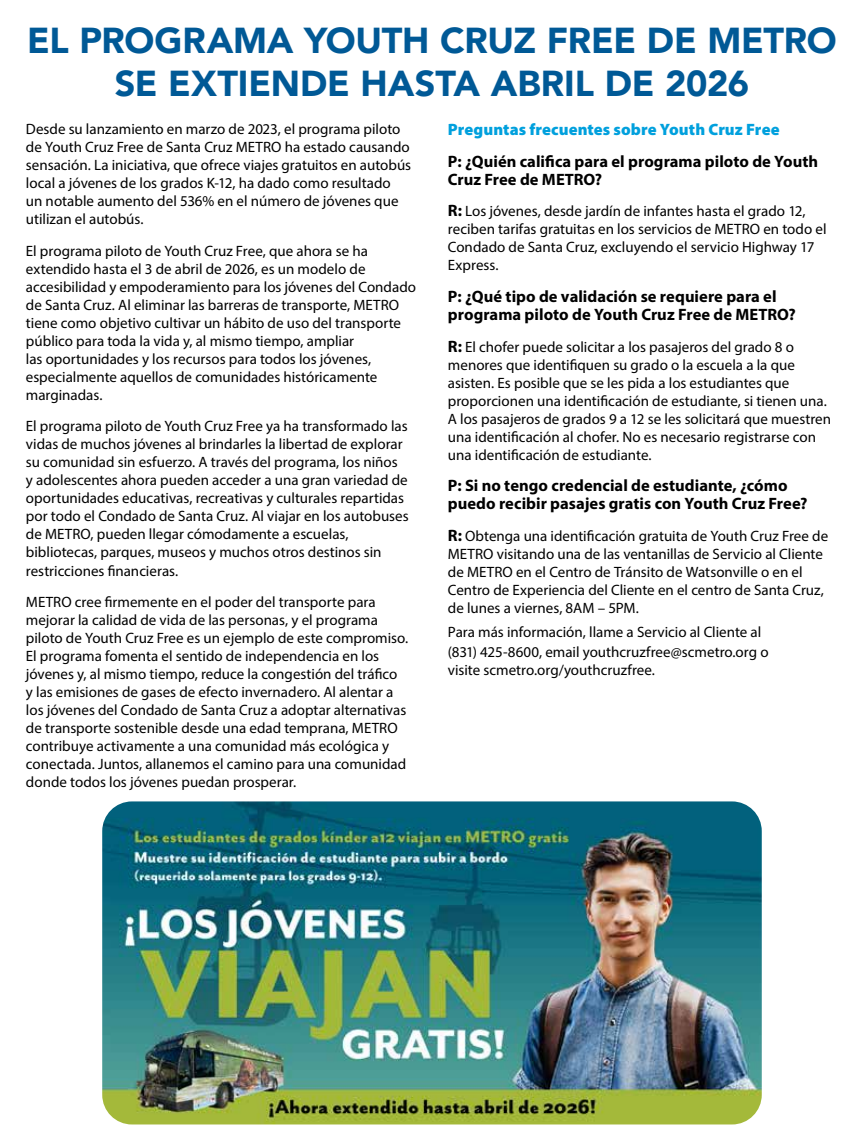
<style>
.page{position:relative;width:864px;height:1148px;background:#fff}
.page>*{position:absolute;margin:0;border:0;box-sizing:border-box;transform-origin:0 0}
.t1{font:900 36px/43.2px "Avenir";letter-spacing:-.005em;color:#005996;text-align:center}
.t2{font:700 16.5px/18px "Myriad Pro";color:#000}
.t3{font:16.5px "Myriad Variable Concept";letter-spacing:.005em;color:#00a0dd}
.t4{font:15px/18px "Myriad Pro";color:#000}
.s1{font-weight:700;font-size:16.5px}
</style>
<div class="page">
<img style="left:102px;top:801px;width:660px;height:323px">
<h1 class="t1" style="left:27px;top:18px;width:811px">EL PROGRAMA YOUTH CRUZ FREE DE METRO<br>SE EXTIENDE HASTA ABRIL DE 2026</h1>
<p class="t4" style="left:26px;top:120px;width:387px">Desde su lanzamiento en marzo de 2023, el programa piloto de Youth Cruz Free de Santa Cruz METRO ha estado causando sensación. La iniciativa, que ofrece viajes gratuitos en autobús local a jóvenes de los grados K-12, ha dado como resultado<br>un notable aumento del 536% en el número de jóvenes que utilizan el autobús.</p>
<p class="t4" style="left:26px;top:241px;width:392px">El programa piloto de Youth Cruz Free, que ahora se ha extendido hasta el 3 de abril de 2026, es un modelo de accesibilidad y empoderamiento para los jóvenes del Condado de Santa Cruz. Al eliminar las barreras de transporte, METRO tiene como objetivo cultivar un hábito de uso del transporte público para toda la vida y, al mismo tiempo, ampliar<br>las oportunidades y los recursos para todos los jóvenes, especialmente aquellos de comunidades históricamente marginadas.</p>
<p class="t4" style="left:26px;top:417px;width:384px">El programa piloto de Youth Cruz Free ya ha transformado las vidas de muchos jóvenes al brindarles la libertad de explorar su comunidad sin esfuerzo. A través del programa, los niños<br>y adolescentes ahora pueden acceder a una gran variedad de oportunidades educativas, recreativas y culturales repartidas por todo el Condado de Santa Cruz. Al viajar en los autobuses de METRO, pueden llegar cómodamente a escuelas, bibliotecas, parques, museos y muchos otros destinos sin restricciones financieras.</p>
<p class="t4" style="left:26px;top:592px;width:384px">METRO cree firmemente en el poder del transporte para mejorar la calidad de vida de las personas, y el programa piloto de Youth Cruz Free es un ejemplo de este compromiso.<br>El programa fomenta el sentido de independencia en los jóvenes y, al mismo tiempo, reduce la congestión del tráfico<br>y las emisiones de gases de efecto invernadero. Al alentar a los jóvenes del Condado de Santa Cruz a adoptar alternativas de transporte sostenible desde una edad temprana, METRO contribuye activamente a una comunidad más ecológica y conectada. Juntos, allanemos el camino para una comunidad donde todos los jóvenes puedan prosperar.</p>
<p class="t3" style="left:448px;top:120px;width:333px">Preguntas frecuentes sobre Youth Cruz Free</p>
<p class="t2" style="left:448px;top:152px;width:372px">P: ¿Quién califica para el programa piloto de Youth<br>Cruz Free de METRO?</p>
<p class="t4" style="left:448px;top:202px;width:380px"><span class="s1">R:</span> Los jóvenes, desde jardín de infantes hasta el grado 12, reciben tarifas gratuitas en los servicios de METRO en todo el Condado de Santa Cruz, excluyendo el servicio Highway 17<br>Express.</p>
<p class="t2" style="left:448px;top:287px;width:349px">P: ¿Qué tipo de validación se requiere para el programa piloto de Youth Cruz Free de METRO?</p>
<p class="t4" style="left:448px;top:337px;width:385px"><span class="s1">R:</span> El chofer puede solicitar a los pasajeros del grado 8 o menores que identifiquen su grado o la escuela a la que asisten. Es posible que se les pida a los estudiantes que proporcionen una identificación de estudiante, si tienen una.<br>A los pasajeros de grados 9 a 12 se les solicitará que muestren una identificación al chofer. No es necesario registrarse con una identificación de estudiante.</p>
<p class="t2" style="left:448px;top:476px;width:361px">P: Si no tengo credencial de estudiante, ¿cómo puedo recibir pasajes gratis con Youth Cruz Free?</p>
<p class="t4" style="left:448px;top:526px;width:382px"><span class="s1">R:</span> Obtenga una identificación gratuita de Youth Cruz Free de METRO visitando una de las ventanillas de Servicio al Cliente de METRO en el Centro de Tránsito de Watsonville o en el Centro de Experiencia del Cliente en el centro de Santa Cruz, de lunes a viernes, 8AM – 5PM.</p>
<p class="t4" style="left:448px;top:622px;width:322px;line-height:19.5px">Para más información, llame a Servicio al Cliente al (831) 425-8600, email youthcruzfree@scmetro.org o</p>
<p class="t4" style="left:448px;top:660px;width:209px">visite scmetro.org/youthcruzfree.</p>
</div>
